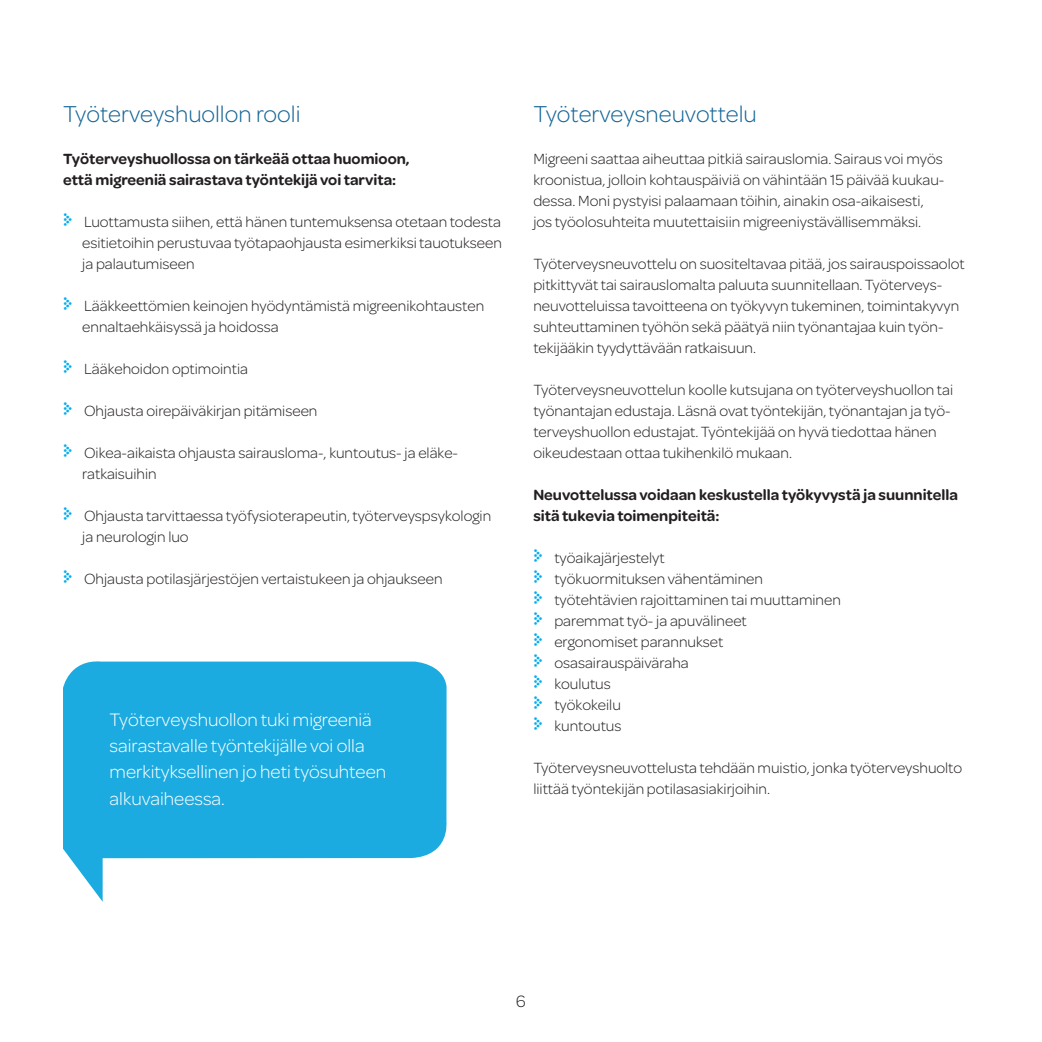
<style>
.page{position:relative;width:1042px;height:1042px;background:#fff}
.page>*{position:absolute;margin:0;border:0;box-sizing:border-box;transform-origin:0 0}
.Väliotsikko_1{font:300 24.5px "Omnes";color:#156697}
.t1{font:300 19.25px/26.2px "Omnes";color:#fff}
.t2{font:300 17.5px "Omnes";color:#231f20}
.Leipis{font:300 15.75px/21px "Omnes";color:#231f20}
.Leipis-2{font:600 15.75px/21px "Omnes";color:#231f20}
.s1{font-family:"Simple Direction Arrows";font-weight:400;font-size:21px;color:#00aeef}
</style>
<div class="page">
<svg style="left:63px;top:661px;width:384px;height:241px;fill:#1cabe0"></svg>
<p class="Väliotsikko_1" style="left:63px;top:98px;width:239px">Työterveyshuollon rooli</p>
<p class="Leipis-2" style="left:63px;top:148px;width:348px">Työterveyshuollossa on tärkeää ottaa huomioon, että migreeniä sairastava työntekijä voi tarvita:</p>
<p class="Leipis" style="left:63px;top:211px;width:439px"><span class="s1">w</span> Luottamusta siihen, että hänen tuntemuksensa otetaan todesta</p>
<p class="Leipis" style="left:82px;top:232px;width:421px">esitietoihin perustuvaa työtapaohjausta esimerkiksi tauotukseen ja palautumiseen</p>
<p class="Leipis" style="left:82px;top:295px;width:403px;text-indent:-19px"><span class="s1">w</span> Lääkkeettömien keinojen hyödyntämistä migreenikohtausten ennaltaehkäisyssä ja hoidossa</p>
<p class="Leipis" style="left:63px;top:358px;width:186px"><span class="s1">w</span> Lääkehoidon optimointia</p>
<p class="Leipis" style="left:63px;top:400px;width:256px"><span class="s1">w</span> Ohjausta oirepäiväkirjan pitämiseen</p>
<p class="Leipis" style="left:82px;top:442px;width:377px;text-indent:-19px"><span class="s1">w</span> Oikea-aikaista ohjausta sairausloma-, kuntoutus- ja eläke&shy;ratkaisuihin</p>
<p class="Leipis" style="left:82px;top:505px;width:410px;text-indent:-19px"><span class="s1">w</span> Ohjausta tarvittaessa työfysioterapeutin, työterveyspsykologin ja neurologin luo</p>
<p class="Leipis" style="left:63px;top:568px;width:381px"><span class="s1">w</span> Ohjausta potilasjärjestöjen vertaistukeen ja ohjaukseen</p>
<p class="t1" style="left:110px;top:705px;width:278px">Työterveyshuollon tuki migreeniä sairastavalle työntekijälle voi olla merkityksellinen jo heti työsuhteen alkuvaiheessa.</p>
<p class="Väliotsikko_1" style="left:533px;top:97px;width:225px">Työterveysneuvottelu</p>
<p class="Leipis" style="left:533px;top:147px;width:412px">Migreeni saattaa aiheuttaa pitkiä sairauslomia. Sairaus voi myös kroonistua, jolloin kohtauspäiviä on vähintään 15 päivää kuukau&shy;dessa. Moni pystyisi palaamaan töihin, ainakin osa-aikaisesti, jos työolosuhteita muutettaisiin migreeniystävällisemmäksi.</p>
<p class="Leipis" style="left:533px;top:252px;width:433px">Työterveysneuvottelu on suositeltavaa pitää, jos sairauspoissaolot pitkittyvät tai sairauslomalta paluuta suunnitellaan. Työterveys-</p>
<p class="Leipis" style="left:533px;top:294px;width:427px">neuvotteluissa tavoitteena on työkyvyn tukeminen, toimintakyvyn suhteuttaminen työhön sekä päätyä niin työnantajaa kuin työn-</p>
<p class="Leipis" style="left:533px;top:336px;width:224px">tekijääkin tyydyttävään ratkaisuun.</p>
<p class="Leipis" style="left:533px;top:378px;width:421px">Työterveysneuvottelun koolle kutsujana on työterveyshuollon tai työnantajan edustaja. Läsnä ovat työntekijän, työnantajan ja työ-</p>
<p class="Leipis" style="left:533px;top:420px;width:405px">terveyshuollon edustajat. Työntekijää on hyvä tiedottaa hänen</p>
<p class="Leipis" style="left:533px;top:441px;width:260px">oikeudestaan ottaa tukihenkilö mukaan.</p>
<p class="Leipis-2" style="left:533px;top:483px;width:426px">Neuvottelussa voidaan keskustella työkyvystä ja suunnitella sitä tukevia toimenpiteitä:</p>
<p class="Leipis" style="left:533px;top:546px;width:133px"><span class="s1">w</span> työaikajärjestelyt</p>
<p class="Leipis" style="left:533px;top:567px;width:231px"><span class="s1">w</span> työkuormituksen vähentäminen</p>
<p class="Leipis" style="left:533px;top:588px;width:309px"><span class="s1">w</span> työtehtävien rajoittaminen tai muuttaminen</p>
<p class="Leipis" style="left:533px;top:609px;width:215px"><span class="s1">w</span> paremmat työ- ja apuvälineet</p>
<p class="Leipis" style="left:533px;top:630px;width:191px"><span class="s1">w</span> ergonomiset parannukset</p>
<p class="Leipis" style="left:533px;top:651px;width:157px"><span class="s1">w</span> osasairauspäiväraha</p>
<p class="Leipis" style="left:533px;top:672px;width:79px"><span class="s1">w</span> koulutus</p>
<p class="Leipis" style="left:533px;top:693px;width:89px"><span class="s1">w</span> työkokeilu</p>
<p class="Leipis" style="left:533px;top:714px;width:89px"><span class="s1">w</span> kuntoutus</p>
<p class="Leipis" style="left:533px;top:756px;width:430px">Työterveysneuvottelusta tehdään muistio, jonka työterveyshuolto liittää työntekijän potilasasiakirjoihin.</p>
<p class="t2" style="left:516px;top:989px;width:12px">6</p>
</div>
